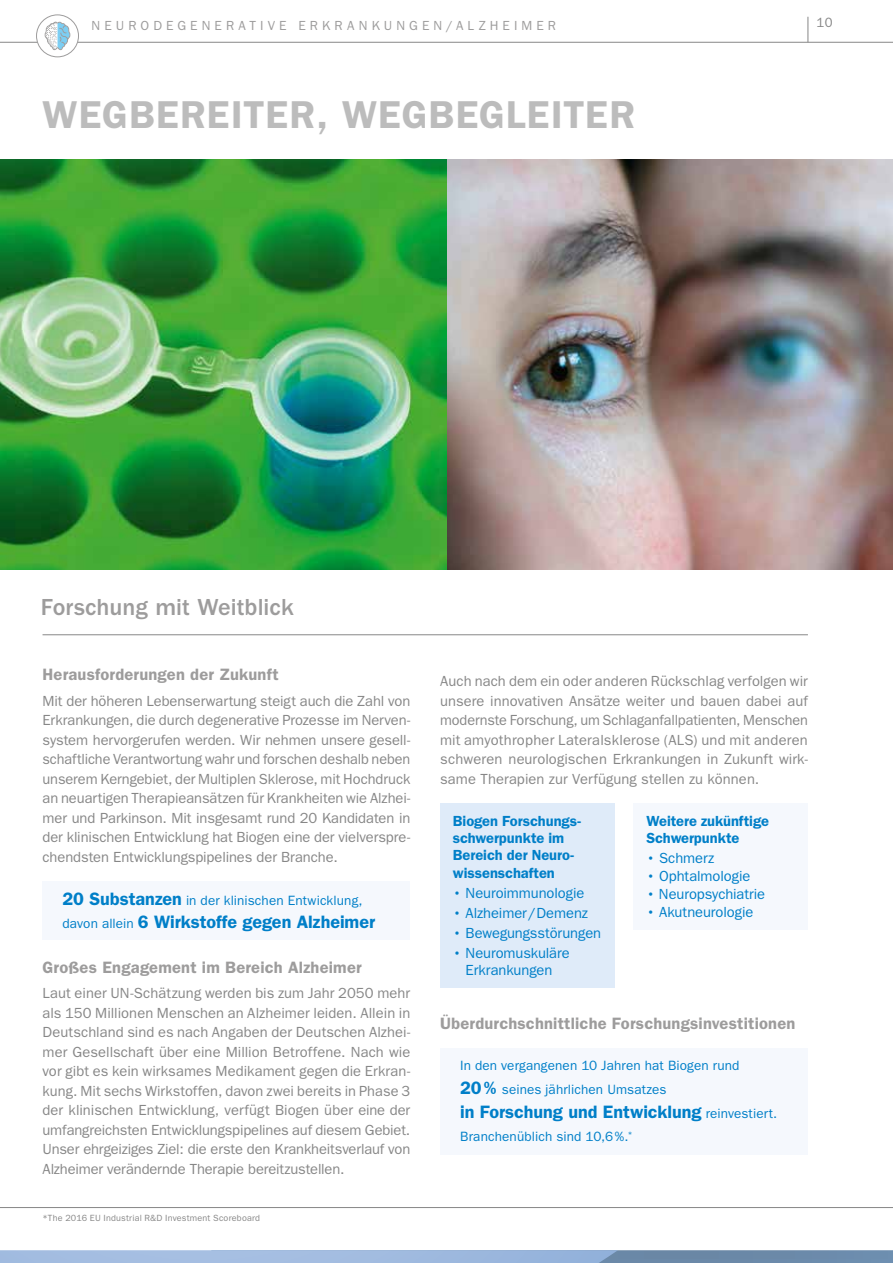
<style>
.page{position:relative;width:893px;height:1263px;background:#fff}
.page>*{position:absolute;margin:0;border:0;box-sizing:border-box;transform-origin:0 0}
.t1{font:39px "Franklin Gothic LT Pro Dm";letter-spacing:.025em;color:#bcbcbc}
.t2{font:500 24px "Franklin Gothic LT Pro";letter-spacing:.005em;color:#9d9c9c}
.t3{font:18px "Franklin Gothic LT Pro Dm";color:#007fc8}
.t4{font:16.5px "Franklin Gothic LT Pro Dm";letter-spacing:.01em;color:#9d9c9c}
.t5{font:14.7px/19.5px "Franklin Gothic LT Pro";letter-spacing:-.005em;color:#878787;text-align:justify}
.t6{font:14.7px/16.5px "Franklin Gothic LT Pro";letter-spacing:-.005em;color:#007fc8;text-align:center}
.t7{font:14.7px/17.2px "Franklin Gothic LT Pro Dm";letter-spacing:-.005em;color:#007fc8}
.t8{font:13.5px/23.7px "Franklin Gothic LT Pro";letter-spacing:.01em;color:#007fc8}
.t9{font:13.5px "Franklin Gothic LT Pro";color:#878787}
.t10{font:13.2px "Franklin Gothic LT Pro";letter-spacing:.31em;color:#9d9c9c}
.t11{font:9px "Franklin Gothic LT Pro";letter-spacing:.025em;color:#878787}
.s1{font-family:"Franklin Gothic LT Pro Dm";font-size:18px}
.s2{font-family:"Franklin Gothic LT Pro";font-size:13.5px}
.s3{font-weight:500}
</style>
<div class="page">
<img style="left:0;top:160px;width:893px;height:409px">
<hr style="left:43px;top:634px;width:765px;height:1px;background:#878787">
<hr style="left:0;top:1207px;width:893px;height:1px;background:#878787">
<hr style="left:0;top:42px;width:893px;height:1px;background:#878787">
<svg style="left:808px;top:17px;width:1px;height:25px"></svg>
<svg style="left:0;top:1250px;width:618px;height:13px;background:#9fbade"></svg>
<div style="left:37px;top:15px;width:41px;height:42px;background:#fff;border-radius:50%"></div>
<svg style="left:44px;top:22px;width:27px;height:28px"></svg>
<div style="left:36px;top:15px;width:43px;height:42px;border:1px solid #9d9c9c;border-radius:50%"></div>
<div style="left:43px;top:881px;width:367px;height:59px;background:#f5f8fd"></div>
<div style="left:440px;top:1048px;width:368px;height:106px;background:#f5f8fd"></div>
<div style="left:440px;top:803px;width:174px;height:184px;background:#dfebf9"></div>
<div style="left:634px;top:803px;width:174px;height:127px;background:#f5f8fd"></div>
<p class="t10" style="left:92px;top:18px;width:466px">NEURODEGENERATIVE ERKRANKUNGEN/ALZHEIMER</p>
<h1 class="t1" style="left:43px;top:92px;width:594px">WEGBEREITER, WEGBEGLEITER</h1>
<p class="t9" style="left:816px;top:15px;width:18px">10</p>
<h2 class="t2" style="left:41px;top:594px;width:254px">Forschung mit Weitblick</h2>
<p class="t4" style="left:43px;top:665px;width:238px">Herausforderungen der Zukunft</p>
<p class="t5" style="left:43px;top:691px;width:369px">Mit der höheren Lebenserwartung steigt auch die Zahl von Erkrankungen, die durch degenerative Prozesse im Nerven&shy;system hervorgerufen werden. Wir nehmen unsere gesell&shy;schaftliche Verantwortung wahr und forschen deshalb neben unserem Kerngebiet, der Multiplen Sklerose, mit Hochdruck an neuartigen Therapieansätzen für Krankheiten wie Alzhei&shy;mer und Parkinson. Mit insgesamt rund 20 Kandidaten in der klinischen Entwicklung hat Biogen eine der vielverspre&shy;chendsten Entwicklungspipelines der Branche.</p>
<p class="t8" style="left:63px;top:888px;width:301px"><span class="s1">20 Substanzen</span> in der klinischen Entwicklung,</p>
<p class="t3" style="left:63px;top:912px;width:314px"><span class="s2">davon allein</span> 6 Wirkstoffe gegen Alzheimer</p>
<p class="t4" style="left:43px;top:957px;width:321px">Großes Engagement im Bereich Alzheimer</p>
<p class="t5" style="left:43px;top:983px;width:369px">Laut einer UN-Schätzung werden bis zum Jahr 2050 mehr als 150 Millionen Menschen an Alzheimer leiden. Allein in Deutschland sind es nach Angaben der Deutschen Alzhei&shy;mer Gesellschaft über eine Million Betroffene. Nach wie vor gibt es kein wirksames Medikament gegen die Erkran&shy;kung. Mit sechs Wirkstoffen, davon zwei bereits in Phase 3 der klinischen Entwicklung, verfügt Biogen über eine der umfangreichsten Entwicklungspipelines auf diesem Gebiet.<br>Unser ehrgeiziges Ziel: die erste den Krankheitsverlauf von Alzheimer verändernde Therapie bereitzustellen.</p>
<p class="t11" style="left:43px;top:1213px;width:219px">*The 2016 EU Industrial R&amp;D Investment Scoreboard</p>
<p class="t5" style="left:440px;top:671px;width:369px">Auch nach dem ein oder anderen Rückschlag verfolgen wir unsere innovativen Ansätze weiter und bauen dabei auf modernste Forschung, um Schlaganfallpatienten, Menschen mit amyothropher Lateralsklerose (ALS) und mit anderen schweren neurologischen Erkrankungen in Zukunft wirk&shy;same Therapien zur Verfügung stellen zu können.</p>
<p class="t7" style="left:453px;top:812px;width:130px">Biogen Forschungs&shy;schwerpunkte im<br>Bereich der Neuro&shy;wissenschaften</p>
<p class="t6" style="left:453px;top:885px;width:133px"><span class="s3">•</span> Neuroimmunologie</p>
<p class="t6" style="left:453px;top:905px;width:137px"><span class="s3">•</span> Alzheimer/Demenz</p>
<p class="t6" style="left:453px;top:925px;width:150px"><span class="s3">•</span> Bewegungsstörungen</p>
<p class="t6" style="left:453px;top:945px;width:118px"><span class="s3">•</span> Neuromuskuläre<br>Erkrankungen</p>
<p class="t7" style="left:646px;top:812px;width:124px">Weitere zukünftige<br>Schwerpunkte</p>
<p class="t6" style="left:646px;top:850px;width:69px"><span class="s3">•</span> Schmerz</p>
<p class="t6" style="left:646px;top:868px;width:106px"><span class="s3">•</span> Ophtalmologie</p>
<p class="t6" style="left:646px;top:886px;width:120px"><span class="s3">•</span> Neuropsychiatrie</p>
<p class="t6" style="left:646px;top:904px;width:109px"><span class="s3">•</span> Akutneurologie</p>
<p class="t4" style="left:440px;top:1014px;width:357px">Überdurchschnittliche Forschungsinvestitionen</p>
<p class="t8" style="left:460px;top:1054px;width:281px">In den vergangenen 10 Jahren hat Biogen rund<br><span class="s1">20%</span> seines jährlichen Umsatzes</p>
<p class="t3" style="left:460px;top:1101px;width:319px">in Forschung und Entwicklung <span class="s2">reinvestiert.</span></p>
<p class="t8" style="left:460px;top:1125px;width:174px">Branchenüblich sind 10,6%.<sup>*</sup></p>
</div>
